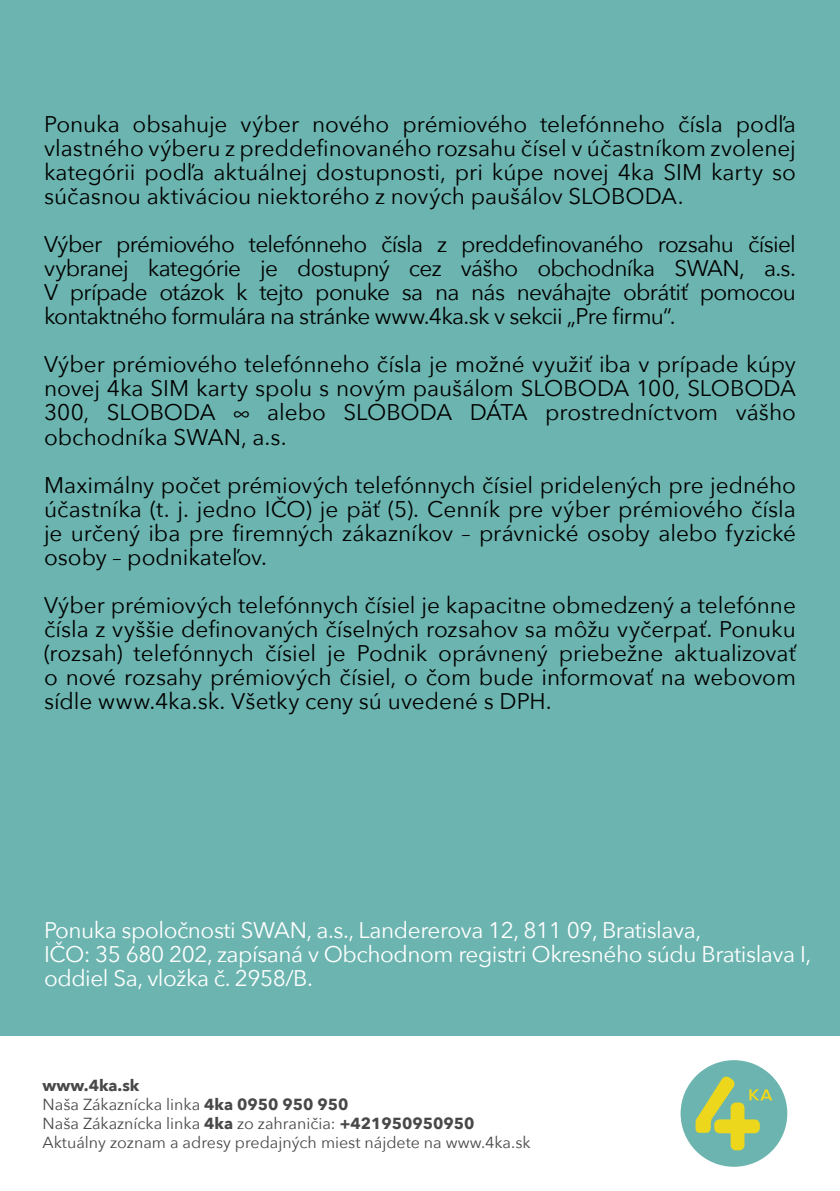
<style>
.page{position:relative;width:840px;height:1191px;background:#fff}
.page>*{position:absolute;margin:0;border:0;box-sizing:border-box;transform-origin:0 0}
.t1{font:22.6px/24px "Avenir Next";letter-spacing:-.005em;color:#000;text-align:justify}
.t2{font:22.6px/24px "Avenir Next";letter-spacing:-.02em;color:#fff}
.t3{font:16px/19.2px "Avenir Next";color:#484848}
.s1{font-weight:700}
</style>
<div class="page">
<div style="left:0;top:0;width:839px;height:1191px;background:#6bb4af"></div>
<div style="left:0;top:1036px;width:839px;height:155px;background:#fff"></div>
<svg style="left:680px;top:1060px;width:106px;height:106px"></svg>
<p class="t1" style="left:44px;top:112px;width:753px">Ponuka obsahuje výber nového prémiového telefónneho čísla podľa vlastného výberu z preddefinovaného rozsahu čísel v účastníkom zvolenej kategórii podľa aktuálnej dostupnosti, pri kúpe novej 4ka SIM karty so súčasnou aktiváciou niektorého z nových paušálov SLOBODA.</p>
<p class="t1" style="left:44px;top:232px;width:753px">Výber prémiového telefónneho čísla z preddefinovaného rozsahu čísiel vybranej kategórie je dostupný cez vášho obchodníka SWAN, a.s.<br>V prípade otázok k tejto ponuke sa na nás neváhajte obrátiť pomocou kontaktného formulára na stránke www.4ka.sk v sekcii „Pre firmu“.</p>
<p class="t1" style="left:44px;top:352px;width:753px">Výber prémiového telefónneho čísla je možné využiť iba v prípade kúpy novej 4ka SIM karty spolu s novým paušálom SLOBODA 100, SLOBODA 300, SLOBODA ∞ alebo SLOBODA DÁTA prostredníctvom vášho obchodníka SWAN, a.s.</p>
<p class="t1" style="left:44px;top:472px;width:753px">Maximálny počet prémiových telefónnych čísiel pridelených pre jedného účastníka (t. j. jedno IČO) je päť (5). Cenník pre výber prémiového čísla je určený iba pre firemných zákazníkov – právnické osoby alebo fyzické osoby – podnikateľov.</p>
<p class="t1" style="left:44px;top:592px;width:753px">Výber prémiových telefónnych čísiel je kapacitne obmedzený a telefónne čísla z vyššie definovaných číselných rozsahov sa môžu vyčerpať. Ponuku (rozsah) telefónnych čísiel je Podnik oprávnený priebežne aktualizovať o nové rozsahy prémiových čísiel, o čom bude informovať na webovom sídle www.4ka.sk. Všetky ceny sú uvedené s DPH.</p>
<p class="t2" style="left:44px;top:917px;width:768px">Ponuka spoločnosti SWAN, a.s., Landererova 12, 811 09, Bratislava,<br>IČO: 35 680 202, zapísaná v Obchodnom registri Okresného súdu Bratislava I, oddiel Sa, vložka č. 2958/B.</p>
<p class="t3" style="left:43px;top:1074px;width:489px"><span class="s1">www.4ka.sk<br></span>Naša Zákaznícka linka <span class="s1">4ka 0950 950 950<br></span>Naša Zákaznícka linka <span class="s1">4ka</span> zo zahraničia: <span class="s1">+421950950950<br></span>Aktuálny zoznam a adresy predajných miest nájdete na www.4ka.sk</p>
</div>
